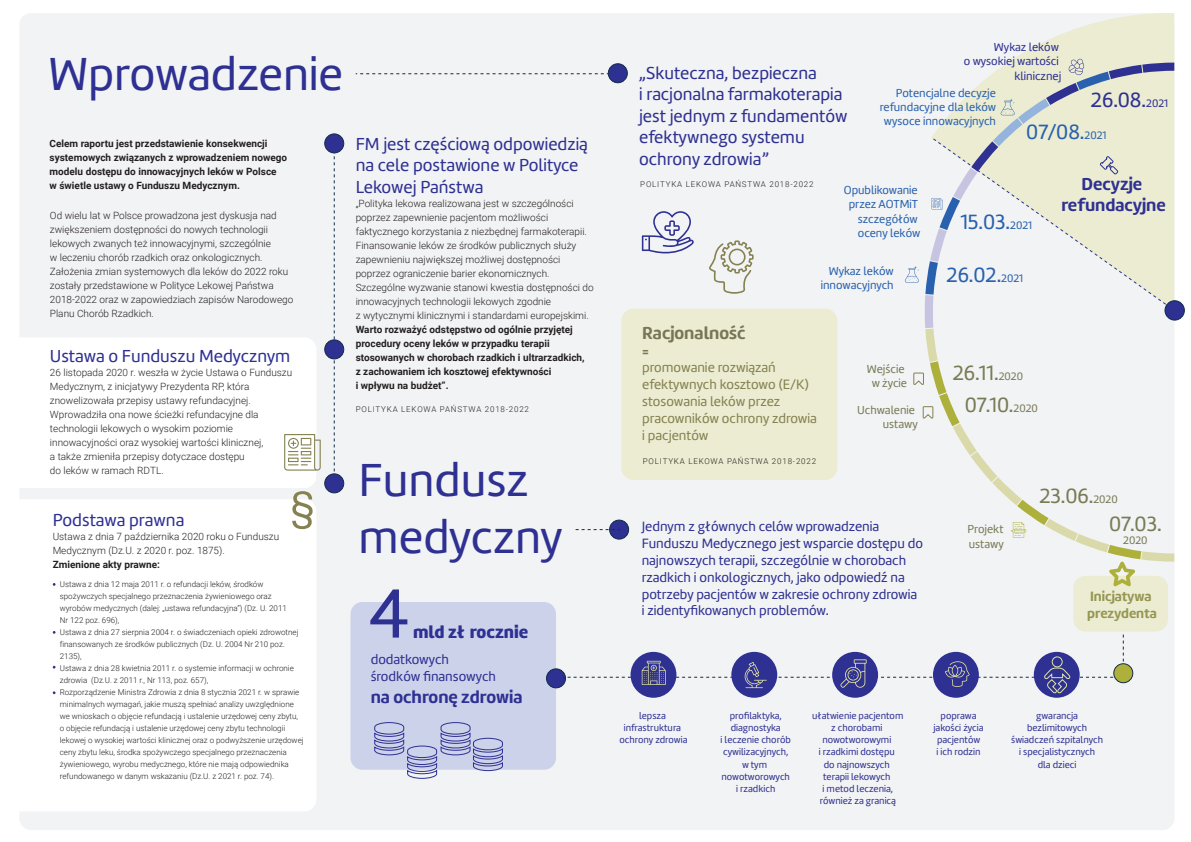
<style>
.page{position:relative;width:1191px;height:842px;background:#fff}
.page>*{position:absolute;margin:0;border:0;box-sizing:border-box;transform-origin:0 0}
.t1{font:72px "Marine";color:#2e3092}
.t2{font:48px/57.6px "Marine";color:#2e3092}
.t3{font:21.4px/32px "Marine";color:#797b57}
.t4{font:21.4px "Marine";color:#2961ae}
.t5{font:21.4px "Marine";color:#2e3092}
.t6{font:18px/21.6px "Marine";color:#2e3092}
.t7{font:700 18px/21.6px "Marine";color:#2e3092;text-align:center}
.t8{font:900 18px "Marine";color:#2e3092}
.t9{font:700 18px "Marine";color:#787657}
.t10{font:14px/16.8px "Marine";color:#2e3092}
.t11{font:14px/16.8px "Marine";color:#858151}
.t12{font:700 14px/16.8px "Marine";color:#959652}
.t13{font:700 14px "Marine";color:#787657}
.t14{font:12px/14.4px "Marine";color:#2961ae;text-align:right}
.t15{font:12px/14.4px "Marine";color:#797b57;text-align:center}
.t16{font:12px/14.4px "Marine";color:#2e3092;text-align:right}
.t17{font:11.2px "Marine";color:#797b57}
.t18{font:300 10px/14px "Roboto";color:#231f20}
.t19{font:700 10px/14px "Roboto";color:#231f20}
.t20{font:10px/12px "Marine";color:#2e3092;text-align:center}
.t21{font:300 8px/12px "Roboto";color:#231f20}
.t22{font:300 8px "Roboto";letter-spacing:.1em;color:#231f20}
.s1{font-size:11.2px}
</style>
<div class="page">
<div style="left:19px;top:13px;width:1155px;height:817px;background:#f2f3f4;border-radius:12px"></div>
<div style="left:1073px;top:576px;width:95px;height:55px;background:#ebecd1;border-radius:12px"></div>
<svg style="left:1014px;top:13px;width:160px;height:46px;fill:#ebecd1"></svg>
<div style="left:350px;top:602px;width:206px;height:168px;background:#ccd2ea;border-radius:12px"></div>
<div style="left:4px;top:337px;width:312px;height:151px;background:#fff;border-radius:12px"></div>
<div style="left:4px;top:499px;width:312px;height:312px;background:#fff;border-radius:12px"></div>
<svg style="left:356px;top:73px;width:252px;height:1px"></svg>
<div style="left:608px;top:64px;width:19px;height:19px;background:#2e3092;border-radius:50%"></div>
<div style="left:608px;top:64px;width:19px;height:19px;border:1px solid #112b49;border-radius:50%"></div>
<svg style="left:284px;top:434px;width:37px;height:37px"></svg>
<svg style="left:334px;top:153px;width:1px;height:321px"></svg>
<div style="left:325px;top:134px;width:19px;height:19px;background:#2e3092;border-radius:50%"></div>
<div style="left:325px;top:134px;width:19px;height:19px;border:1px solid #112b49;border-radius:50%"></div>
<div style="left:1165px;top:301px;width:19px;height:19px;background:#2e3092;border-radius:50%"></div>
<div style="left:1164px;top:301px;width:20px;height:19px;border:1px solid #112b49;border-radius:50%"></div>
<div style="left:325px;top:474px;width:19px;height:19px;background:#2e3092;border-radius:50%"></div>
<div style="left:325px;top:474px;width:19px;height:19px;border:1px solid #112b49;border-radius:50%"></div>
<div style="left:546px;top:669px;width:19px;height:19px;background:#2e3092;border-radius:50%"></div>
<div style="left:546px;top:669px;width:19px;height:19px;border:1px solid #112b49;border-radius:50%"></div>
<div style="left:609px;top:520px;width:19px;height:19px;background:#2e3092;border-radius:50%"></div>
<div style="left:609px;top:520px;width:20px;height:19px;border:1px solid #112b49;border-radius:50%"></div>
<svg style="left:374px;top:722px;width:129px;height:57px"></svg>
<svg style="left:630px;top:652px;width:46px;height:46px"></svg>
<svg style="left:731px;top:652px;width:46px;height:46px"></svg>
<svg style="left:832px;top:652px;width:46px;height:46px"></svg>
<svg style="left:1033px;top:652px;width:46px;height:46px"></svg>
<div style="left:1113px;top:664px;width:19px;height:19px;background:#adb03a;border-radius:50%"></div>
<div style="left:1113px;top:664px;width:20px;height:19px;border:1px solid #112b49;border-radius:50%"></div>
<div style="left:621px;top:309px;width:216px;height:171px;background:#ebecd1;border-radius:12px"></div>
<svg style="left:709px;top:240px;width:44px;height:54px"></svg>
<svg style="left:642px;top:211px;width:52px;height:43px"></svg>
<svg style="left:933px;top:652px;width:46px;height:46px"></svg>
<svg style="left:563px;top:634px;width:561px;height:61px"></svg>
<div style="left:325px;top:340px;width:19px;height:19px;background:#2e3092;border-radius:50%"></div>
<div style="left:325px;top:340px;width:19px;height:19px;border:1px solid #112b49;border-radius:50%"></div>
<svg style="left:292px;top:491px;width:20px;height:38px"></svg>
<svg style="left:575px;top:529px;width:45px;height:1px"></svg>
<svg style="left:904px;top:59px;width:270px;height:527px"></svg>
<h2 class="t2" style="left:49px;top:46px;width:296px">Wprowadzenie</h2>
<p class="t19" style="left:50px;top:136px;width:239px">Celem raportu jest przedstawienie konsekwencji systemowych związanych z wprowadzeniem nowego modelu dostępu do innowacyjnych leków w Polsce<br>w świetle ustawy o Funduszu Medycznym.</p>
<p class="t18" style="left:50px;top:208px;width:245px">Od wielu lat w Polsce prowadzona jest dyskusja nad zwiększeniem dostępności do nowych technologii lekowych zwanych też innowacyjnymi, szczególnie<br>w leczeniu chorób rzadkich oraz onkologicznych.<br>Założenia zmian systemowych dla leków do 2022 roku zostały przedstawione w Polityce Lekowej Państwa 2018-2022 oraz w zapowiedziach zapisów Narodowego Planu Chorób Rzadkich.</p>
<h3 class="t6" style="left:50px;top:345px;width:242px">Ustawa o Funduszu Medycznym</h3>
<p class="t18" style="left:50px;top:365px;width:244px">26 listopada 2020 r. weszła w życie Ustawa o Funduszu Medycznym, z inicjatywy Prezydenta RP, która znowelizowała przepisy ustawy refundacyjnej.<br>Wprowadziła ona nowe ścieżki refundacyjne dla technologii lekowych o wysokim poziomie innowacyjności oraz wysokiej wartości klinicznej,<br>a także zmieniła przepisy dotyczace dostępu<br>do leków w ramach RDTL.</p>
<h3 class="t6" style="left:53px;top:509px;width:133px">Podstawa prawna</h3>
<p class="t18" style="left:53px;top:529px;width:228px">Ustawa z dnia 7 października 2020 roku o Funduszu<br>Medycznym (Dz.U. z 2020 r. poz. 1875).</p>
<p class="t19" style="left:53px;top:557px;width:109px">Zmienione akty prawne:</p>
<p class="t21" style="left:60px;top:578px;width:245px">Ustawa z dnia 12 maja 2011 r. o refundacji leków, środków spożywczych specjalnego przeznaczenia żywieniowego oraz wyrobów medycznych (dalej: „ustawa refundacyjna”) (Dz. U. 2011<br>Nr 122 poz. 696),<br>Ustawa z dnia 27 sierpnia 2004 r. o świadczeniach opieki zdrowotnej finansowanych ze środków publicznych (Dz. U. 2004 Nr 210 poz.<br>2135),<br>Ustawa z dnia 28 kwietnia 2011 r. o systemie informacji w ochronie zdrowia (Dz.U. z 2011 r., Nr 113, poz. 657),<br>Rozporządzenie Ministra Zdrowia z dnia 8 stycznia 2021 r. w sprawie minimalnych wymagań, jakie muszą spełniać analizy uwzględnione we wnioskach o objęcie refundacją i ustalenie urzędowej ceny zbytu, o objęcie refundacją i ustalenie urzędowej ceny zbytu technologii lekowej o wysokiej wartości klinicznej oraz o podwyższenie urzędowej ceny zbytu leku, środka spożywczego specjalnego przeznaczenia żywieniowego, wyrobu medycznego, które nie mają odpowiednika refundowanego w danym wskazaniu (Dz.U. z 2021 r. poz. 74).</p>
<h3 class="t6" style="left:356px;top:133px;width:233px">FM jest częściową odpowiedzią na cele postawione w Polityce<br>Lekowej Państwa</h3>
<p class="t18" style="left:356px;top:196px;width:239px">„Polityka lekowa realizowana jest w szczególności poprzez zapewnienie pacjentom możliwości faktycznego korzystania z niezbędnej farmakoterapii.<br>Finansowanie leków ze środków publicznych służy zapewnieniu największej możliwej dostępności poprzez ograniczenie barier ekonomicznych.<br>Szczególne wyzwanie stanowi kwestia dostępności do innowacyjnych technologii lekowych zgodnie<br>z wytycznymi klinicznymi i standardami europejskimi.</p>
<p class="t19" style="left:356px;top:322px;width:230px">Warto rozważyć odstępstwo od ogólnie przyjętej procedury oceny leków w przypadku terapii stosowanych w chorobach rzadkich i ultrarzadkich, z zachowaniem ich kosztowej efektywności<br>i wpływu na budżet”.</p>
<p class="t22" style="left:356px;top:404px;width:175px">POLITYKA LEKOWA PAŃSTWA 2018-2022</p>
<h2 class="t2" style="left:358px;top:451px;width:205px">Fundusz medyczny</h2>
<h1 class="t1" style="left:368px;top:568px;width:42px">4</h1>
<h3 class="t8" style="left:413px;top:620px;width:117px">mld zł rocznie</h3>
<h3 class="t10" style="left:371px;top:651px;width:127px">dodatkowych środków finansowych</h3>
<h3 class="t7" style="left:371px;top:685px;width:153px">na ochronę zdrowia</h3>
<p class="t16" style="left:963px;top:40px;width:99px">Wykaz leków<br>o wysokiej wartości klinicznej</p>
<h3 class="t6" style="left:639px;top:62px;width:210px">„Skuteczna, bezpieczna<br>i racjonalna farmakoterapia jest jednym z fundamentów efektywnego systemu ochrony zdrowia”</h3>
<p class="t22" style="left:640px;top:178px;width:175px">POLITYKA LEKOWA PAŃSTWA 2018-2022</p>
<p class="t14" style="left:879px;top:85px;width:118px">Potencjalne decyzje refundacyjne dla leków wysoce innowacyjnych</p>
<h3 class="t5" style="left:1091px;top:87px;width:79px">26.08.<span class="s1">2021</span></h3>
<h3 class="t4" style="left:1026px;top:119px;width:82px">07/08.<span class="s1">2021</span></h3>
<h3 class="t7" style="left:1061px;top:173px;width:106px">Decyzje refundacyjne</h3>
<p class="t14" style="left:844px;top:183px;width:78px">Opublikowanie przez AOTMiT szczegółów oceny leków</p>
<h3 class="t4" style="left:960px;top:208px;width:73px">15.03.<span class="s1">2021</span></h3>
<p class="t14" style="left:820px;top:264px;width:75px">Wykaz leków innowacyjnych</p>
<h3 class="t9" style="left:642px;top:321px;width:105px">Racjonalność</h3>
<h3 class="t13" style="left:642px;top:342px;width:8px">=</h3>
<h3 class="t11" style="left:642px;top:359px;width:176px">promowanie rozwiązań efektywnych kosztowo (E/K) stosowania leków przez pracowników ochrony zdrowia i pacjentów</h3>
<p class="t22" style="left:643px;top:455px;width:175px">POLITYKA LEKOWA PAŃSTWA 2018-2022</p>
<p class="t15" style="left:867px;top:362px;width:42px">Wejście w życie</p>
<p class="t15" style="left:857px;top:402px;width:62px;text-align:right">Uchwalenie ustawy</p>
<p class="t10" style="left:641px;top:518px;width:283px">Jednym z głównych celów wprowadzenia Funduszu Medycznego jest wsparcie dostępu do najnowszych terapii, szczególnie w chorobach rzadkich i onkologicznych, jako odpowiedź na potrzeby pacjentów w zakresie ochrony zdrowia i zidentyfikowanych problemów.</p>
<h3 class="t4" style="left:946px;top:261px;width:78px">26.02.<span class="s1">2021</span></h3>
<h3 class="t3" style="left:964px;top:357px;width:75px;text-indent:-12px">26.11.<span class="s1">2020<br></span>07.10.<span class="s1">2020</span></h3>
<p class="t15" style="left:967px;top:522px;width:38px;text-align:left">Projekt ustawy</p>
<h3 class="t3" style="left:1109px;top:481px;width:54px;line-height:28.1px;text-indent:-70px">23.06.<span class="s1">2020<br></span>07.03.</h3>
<p class="t17" style="left:1123px;top:533px;width:26px">2020</p>
<h3 class="t12" style="left:1087px;top:588px;width:71px">Inicjatywa prezydenta</h3>
<p class="t20" style="left:619px;top:710px;width:69px">lepsza infrastruktura ochrony zdrowia</p>
<p class="t20" style="left:720px;top:710px;width:72px">profilaktyka, diagnostyka<br>i leczenie chorób cywilizacyjnych, w tym nowotworowych i rzadkich</p>
<p class="t20" style="left:812px;top:710px;width:93px">ułatwienie pacjentom z chorobami nowotworowymi<br>i rzadkimi dostępu<br>do najnowszych terapii lekowych<br>i metod leczenia, również za granicą</p>
<p class="t20" style="left:933px;top:710px;width:52px">poprawa jakości życia pacjentów<br>i ich rodzin</p>
<p class="t20" style="left:1011px;top:710px;width:93px">gwarancja bezlimitowych świadczeń szpitalnych i specjalistycznych<br>dla dzieci</p>
</div>
